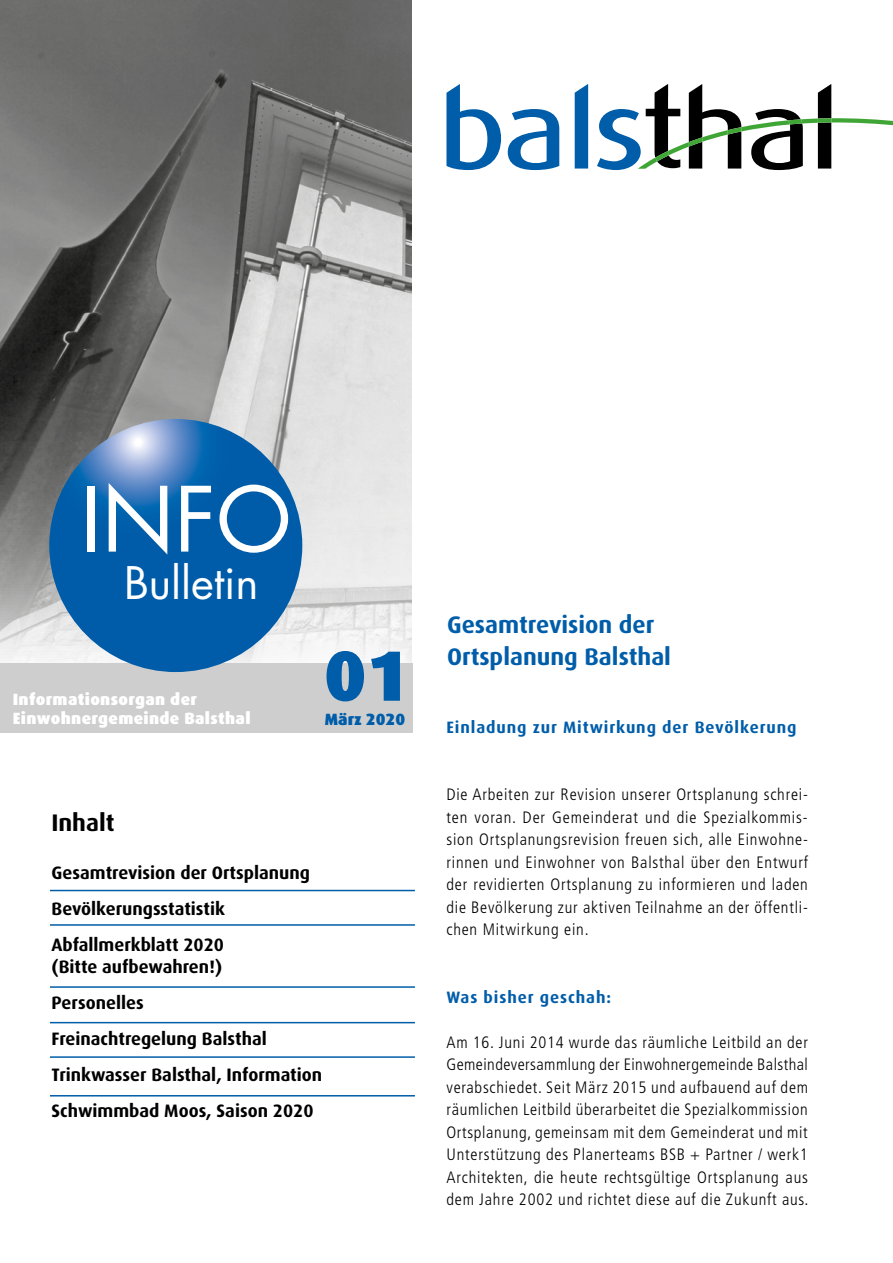
<style>
.page{position:relative;width:893px;height:1263px;background:#fff}
.page>*{position:absolute;margin:0;border:0;box-sizing:border-box;transform-origin:0 0}
.t1{font:87.3px "Futura";color:#fff}
.t2{font:900 71.25px "Dax";color:#005da9}
.t3{font:43.65px "Futura";color:#fff}
.t4{font:700 24px/31.5px "Dax";color:#005da9}
.t5{font:700 24px "Dax";color:#000}
.t6{font:700 18px/36px "Dax";color:#000}
.t7{font:300 condensed 16.5px/22.5px "Frutiger";letter-spacing:.05em;color:#000;text-align:justify}
.t8{font:700 16.5px "Dax";letter-spacing:.055em;color:#005da9}
.t9{font:900 16.35px/19.6px "Dax";letter-spacing:.02em;color:#fff}
.t10{font:900 16.35px "Dax";color:#005da9}
</style>
<div class="page">
<hr style="left:50px;top:890px;width:365px;height:1px;background:#005da9">
<hr style="left:50px;top:986px;width:365px;height:2px;background:#005da9">
<hr style="left:50px;top:1022px;width:365px;height:1px;background:#005da9">
<hr style="left:50px;top:1056px;width:365px;height:2px;background:#005da9">
<hr style="left:50px;top:1095px;width:365px;height:1px;background:#005da9">
<svg style="left:508px;top:109px;width:51px;height:61px"></svg>
<svg style="left:446px;top:84px;width:55px;height:86px"></svg>
<svg style="left:575px;top:84px;width:13px;height:85px"></svg>
<svg style="left:597px;top:84px;width:296px;height:86px"></svg>
<img style="left:0;top:0;width:412px;height:663px">
<div style="left:0;top:663px;width:412px;height:70px;background:#cecece"></div>
<svg style="left:49px;top:419px;width:253px;height:253px;background:#1165af"></svg>
<hr style="left:50px;top:924px;width:365px;height:2px;background:#005da9">
<h1 class="t1" style="left:81px;top:464px;width:212px">INFO</h1>
<h3 class="t3" style="left:124px;top:555px;width:136px">Bulletin</h3>
<p class="t9" style="left:13px;top:689px;width:239px">Informationsorgan der<br>Einwohnergemeinde Balsthal</p>
<h3 class="t5" style="left:51px;top:809px;width:65px">Inhalt</h3>
<h2 class="t2" style="left:324px;top:635px;width:87px">01</h2>
<p class="t10" style="left:325px;top:710px;width:82px">März 2020</p>
<p class="t6" style="left:52px;top:854px;width:260px">Gesamtrevision der Ortsplanung<br>Bevölkerungsstatistik<br>Abfallmerkblatt 2020</p>
<p class="t6" style="left:52px;top:949px;width:272px">(Bitte aufbewahren!)<br>Personelles<br>Freinachtregelung Balsthal<br>Trinkwasser Balsthal, Information<br>Schwimmbad Moos, Saison 2020</p>
<h3 class="t4" style="left:447px;top:609px;width:225px">Gesamtrevision der<br>Ortsplanung Balsthal</h3>
<p class="t8" style="left:446px;top:717px;width:352px">Einladung zur Mitwirkung der Bevölkerung</p>
<p class="t7" style="left:446px;top:783px;width:363px">Die Arbeiten zur Revision unserer Ortsplanung schrei&shy;ten voran. Der Gemeinderat und die Spezialkommis&shy;sion Ortsplanungsrevision freuen sich, alle Einwohne&shy;rinnen und Einwohner von Balsthal über den Entwurf der revidierten Ortsplanung zu informieren und laden die Bevölkerung zur aktiven Teilnahme an der öffentli&shy;chen Mitwirkung ein.</p>
<p class="t8" style="left:446px;top:988px;width:166px">Was bisher geschah:</p>
<p class="t7" style="left:446px;top:1031px;width:364px">Am 16. Juni 2014 wurde das räumliche Leitbild an der Gemeindeversammlung der Einwohnergemeinde Balsthal verabschiedet. Seit März 2015 und aufbauend auf dem räumlichen Leitbild überarbeitet die Spezialkommission Ortsplanung, gemeinsam mit dem Gemeinderat und mit Unterstützung des Planerteams BSB + Partner / werk1<br>Architekten, die heute rechtsgültige Ortsplanung aus dem Jahre 2002 und richtet diese auf die Zukunft aus.</p>
</div>
